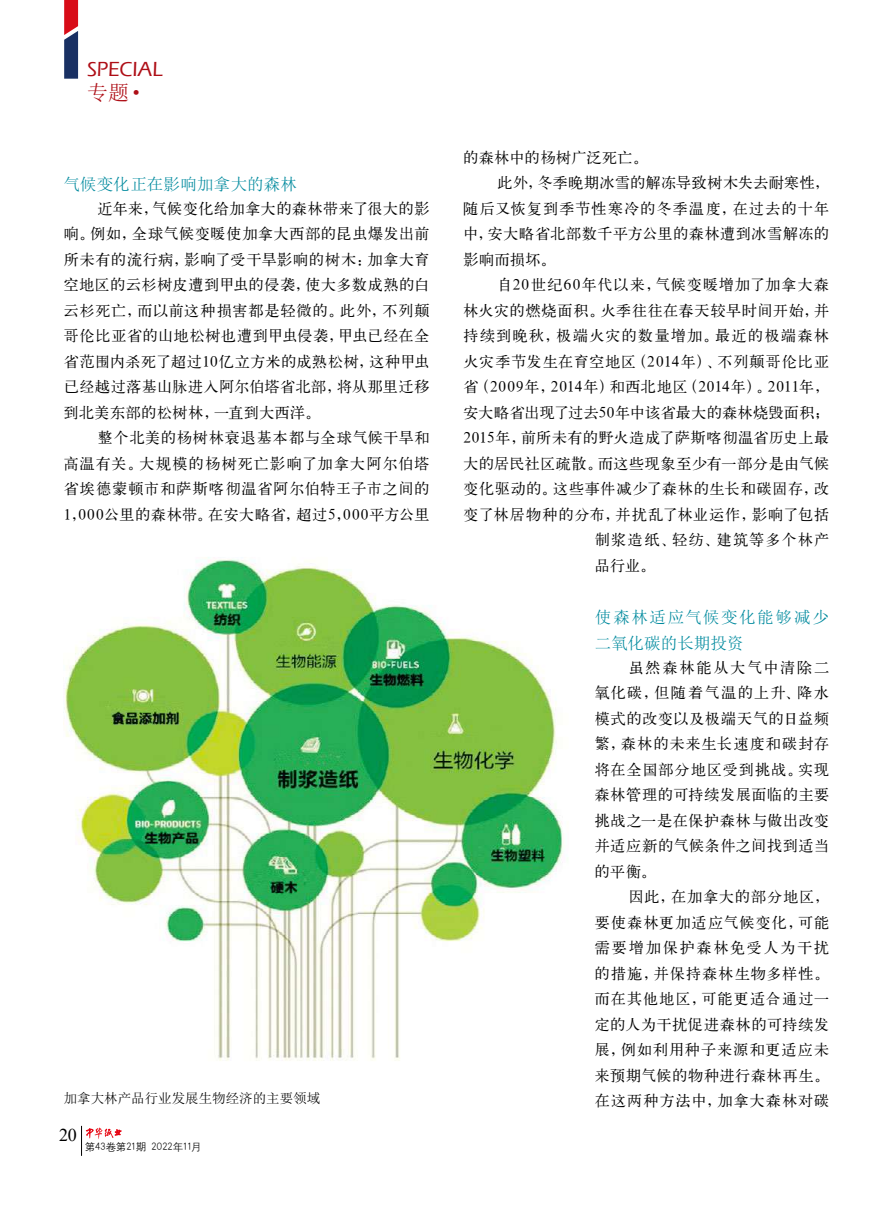
<style>
.page{position:relative;width:893px;height:1212px;background:#fff}
.page>*{position:absolute;margin:0;border:0;box-sizing:border-box;transform-origin:0 0}
.t1{font:500 21px "Eras ITC";color:#ae0e16}
.t2{font:21px "Sim Sun";color:#ae0e16}
.t3{font:18px "Times New Roman";color:#000}
.t4{font:16.5px/25.5px "Sim Sun";letter-spacing:.075em;color:#008a9e}
.t5{font:16.5px "Sim Sun";letter-spacing:.015em;color:#008a9e}
.t6{font:15px/25.5px "H Ya 1 gj";letter-spacing:.05em;color:#000;text-align:justify}
.t7{font:15px "H Ya 1 gj";letter-spacing:.095em;color:#000}
.t8{font:15px "H Ya 1 gj";letter-spacing:.03em;color:#000}
.t9{font:15px "H Ya 1 gj";letter-spacing:.025em;color:#000}
.t10{font:15px "H Ya 1 gj";letter-spacing:.085em;color:#000}
.t11{font:15px "H Ya 1 gj";letter-spacing:.08em;color:#000}
.t12{font:15px "H Ya 1 gj";letter-spacing:.075em;color:#000}
.t13{font:13.5px "Sim Sun";color:#000}
.t14{font:10.5px "H Yg 2 gj";letter-spacing:-.02em;color:#000}
</style>
<div class="page">
<img style="left:64px;top:557px;width:499px;height:504px">
<svg style="left:64px;top:0;width:14px;height:79px"></svg>
<hr style="left:81px;top:1126px;width:1px;height:30px;background:#000">
<svg style="left:96px;top:1127px;width:6px;height:6px"></svg>
<h1 class="t1" style="left:87px;top:58px;width:77px">SPECIAL</h1>
<h1 class="t2" style="left:87px;top:82px;width:61px">专题·</h1>
<p class="t5" style="left:64px;top:175px;width:235px">气候变化正在影响加拿大的森林</p>
<p class="t6" style="left:64px;top:195px;width:367px;text-indent:34px">近年来，气候变化给加拿大的森林带来了很大的影响。例如，全球气候变暖使加拿大西部的昆虫爆发出前所未有的流行病，影响了受干旱影响的树木：加拿大育空地区的云杉树皮遭到甲虫的侵袭，使大多数成熟的白云杉死亡，而以前这种损害都是轻微的。此外，不列颠哥伦比亚省的山地松树也遭到甲虫侵袭，甲虫已经在全省范围内杀死了超过10亿立方米的成熟松树，这种甲虫已经越过落基山脉进入阿尔伯塔省北部，将从那里迁移到北美东部的松树林，一直到大西洋。</p>
<p class="t6" style="left:64px;top:425px;width:367px;text-indent:34px">整个北美的杨树林衰退基本都与全球气候干旱和高温有关。大规模的杨树死亡影响了加拿大阿尔伯塔省埃德蒙顿市和萨斯喀彻温省阿尔伯特王子市之间的1,000公里的森林带。在安大略省，超过5,000平方公里</p>
<p class="t8" style="left:463px;top:150px;width:186px">的森林中的杨树广泛死亡。</p>
<p class="t8" style="left:497px;top:175px;width:333px">此外，冬季晚期冰雪的解冻导致树木失去耐寒性，</p>
<p class="t10" style="left:463px;top:201px;width:367px">随后又恢复到季节性寒冷的冬季温度，在过去的十年</p>
<p class="t6" style="left:463px;top:221px;width:367px">中，安大略省北部数千平方公里的森林遭到冰雪解冻的</p>
<p class="t6" style="left:463px;top:246px;width:93px">影响而损坏。</p>
<p class="t11" style="left:497px;top:277px;width:333px">自20世纪60年代以来，气候变暖增加了加拿大森</p>
<p class="t6" style="left:463px;top:297px;width:367px">林火灾的燃烧面积。火季往往在春天较早时间开始，并</p>
<p class="t7" style="left:463px;top:328px;width:367px">持续到晚秋，极端火灾的数量增加。最近的极端森林</p>
<p class="t6" style="left:463px;top:348px;width:367px">火灾季节发生在育空地区（2014年）、不列颠哥伦比亚</p>
<p class="t6" style="left:463px;top:374px;width:367px">省（2009年，2014年）和西北地区（2014年）。2011年，</p>
<p class="t9" style="left:463px;top:405px;width:367px">安大略省出现了过去50年中该省最大的森林烧毁面积；</p>
<p class="t6" style="left:463px;top:425px;width:367px">2015年，前所未有的野火造成了萨斯喀彻温省历史上最</p>
<p class="t6" style="left:463px;top:450px;width:367px">大的居民社区疏散。而这些现象至少有一部分是由气候</p>
<p class="t6" style="left:463px;top:476px;width:367px">变化驱动的。这些事件减少了森林的生长和碳固存，改</p>
<p class="t6" style="left:463px;top:501px;width:367px">变了林居物种的分布，并扰乱了林业运作，影响了包括</p>
<p class="t7" style="left:595px;top:532px;width:236px">制浆造纸、轻纺、建筑等多个林产</p>
<p class="t6" style="left:595px;top:552px;width:62px">品行业。</p>
<p class="t4" style="left:595px;top:604px;width:236px">使森林适应气候变化能够减少二氧化碳的长期投资</p>
<p class="t6" style="left:595px;top:654px;width:236px;text-indent:34px">虽然森林能从大气中清除二氧化碳，但随着气温的上升、降水模式的改变以及极端天气的日益频繁，森林的未来生长速度和碳封存将在全国部分地区受到挑战。实现森林管理的可持续发展面临的主要挑战之一是在保护森林与做出改变并适应新的气候条件之间找到适当的平衡。</p>
<p class="t6" style="left:595px;top:884px;width:236px;text-indent:34px">因此，在加拿大的部分地区，要使森林更加适应气候变化，可能需要增加保护森林免受人为干扰的措施，并保持森林生物多样性。而在其他地区，可能更适合通过一定的人为干扰促进森林的可持续发展，例如利用种子来源和更适应未来预期气候的物种进行森林再生。</p>
<p class="t13" style="left:64px;top:1091px;width:258px">加拿大林产品行业发展生物经济的主要领域</p>
<p class="t12" style="left:595px;top:1093px;width:236px">在这两种方法中，加拿大森林对碳</p>
<p class="t3" style="left:59px;top:1122px;width:19px">20</p>
<p class="t14" style="left:85px;top:1142px;width:118px">第43卷第21期 2022年11月</p>
</div>
